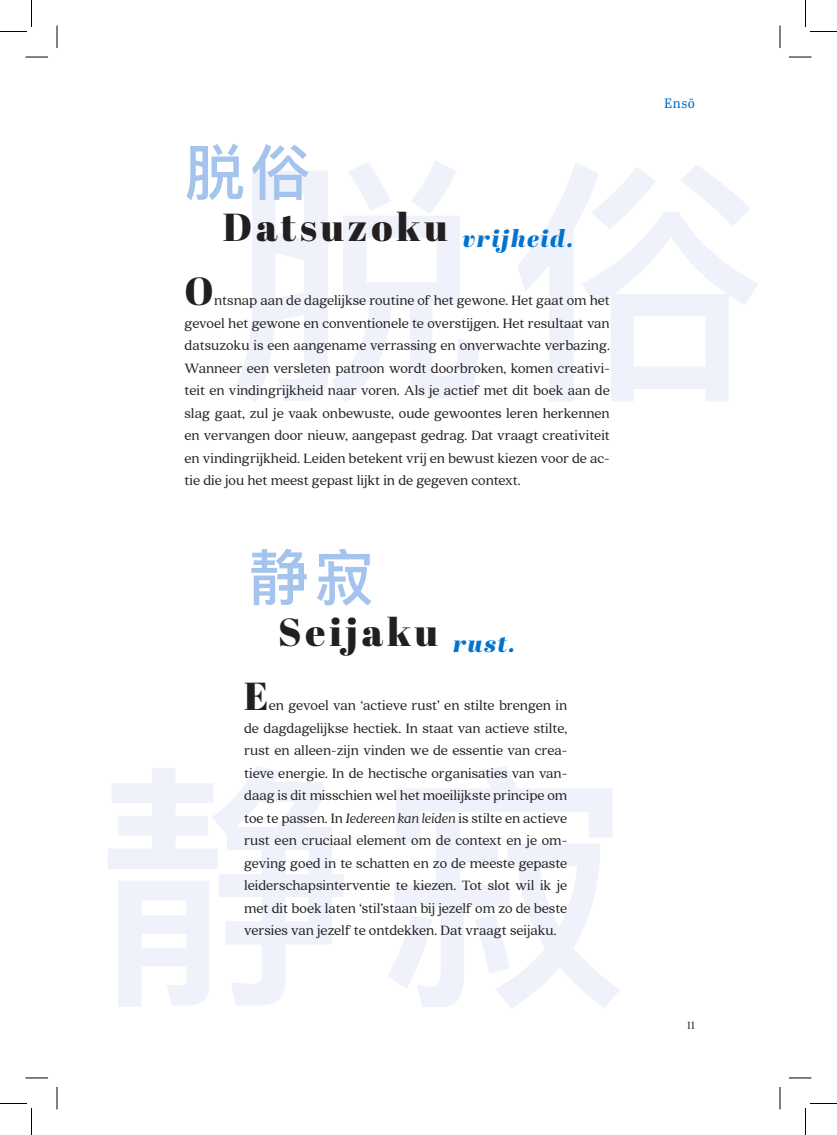
<style>
.page{position:relative;width:837px;height:1135px;background:#fff}
.page>*{position:absolute;margin:0;border:0;box-sizing:border-box;transform-origin:0 0}
.t1{font:500 60.75px "Ping Fang HK";color:#a4c4ed}
.t2{font:39px "Abril Fatface";letter-spacing:.095em;color:#231f20}
.t3{font:15px/22.5px "Quincy CF";color:#231f20;text-align:justify}
.t4{font:13.5px "Abril Titling";color:#0073ce}
.t5{font:12px "Quincy CF";color:#231f20}
.s1{font-style:italic}
</style>
<div class="page">
<svg style="left:108px;top:766px;width:512px;height:242px"></svg>
<svg style="left:236px;top:161px;width:522px;height:242px"></svg>
<svg style="left:26px;top:57px;width:22px;height:1px"></svg>
<svg style="left:789px;top:57px;width:22px;height:1px"></svg>
<svg style="left:26px;top:1077px;width:22px;height:1px"></svg>
<svg style="left:789px;top:1077px;width:22px;height:1px"></svg>
<svg style="left:57px;top:26px;width:1px;height:22px"></svg>
<svg style="left:57px;top:1087px;width:1px;height:22px"></svg>
<svg style="left:780px;top:26px;width:1px;height:22px"></svg>
<svg style="left:780px;top:1087px;width:1px;height:22px"></svg>
<svg style="left:0;top:0;width:32px;height:32px"></svg>
<svg style="left:0;top:1103px;width:32px;height:31px"></svg>
<svg style="left:805px;top:0;width:32px;height:32px"></svg>
<svg style="left:805px;top:1103px;width:32px;height:31px"></svg>
<h1 class="t1" style="left:185px;top:135px;width:128px">脱俗</h1>
<h2 class="t2" style="left:223px;top:199px;width:352px">Datsuzoku <sub>vrijheid.</sub></h2>
<h2 class="t2" style="left:185px;top:264px;width:31px">O</h2>
<p class="t3" style="left:185px;top:289px;width:427px;text-indent:30px">ntsnap aan de dagelijkse routine of het gewone. Het gaat om het gevoel het gewone en conventionele te overstijgen. Het resultaat van datsuzoku is een aangename verrassing en onverwachte verbazing.<br>Wanneer een versleten patroon wordt doorbroken, komen creativi&shy;teit en vindingrijkheid naar voren. Als je actief met dit boek aan de slag gaat, zul je vaak onbewuste, oude gewoontes leren herkennen en vervangen door nieuw, aangepast gedrag. Dat vraagt creativiteit en vindingrijkheid. Leiden betekent vrij en bewust kiezen voor de ac&shy;tie die jou het meest gepast lijkt in de gegeven context.</p>
<h1 class="t1" style="left:248px;top:540px;width:128px">静寂</h1>
<h2 class="t2" style="left:278px;top:604px;width:239px">Seijaku <sub>rust.</sub></h2>
<h2 class="t2" style="left:244px;top:669px;width:26px">E</h2>
<p class="t3" style="left:244px;top:694px;width:325px;text-indent:25px">en gevoel van ‘actieve rust’ en stilte brengen in de dagdagelijkse hectiek. In staat van actieve stilte, rust en alleen-zijn vinden we de essentie van crea&shy;tieve energie. In de hectische organisaties van van&shy;daag is dit misschien wel het moeilijkste principe om toe te passen. In <span class="s1">Iedereen kan leiden</span> is stilte en actieve rust een cruciaal element om de context en je om&shy;geving goed in te schatten en zo de meeste gepaste leiderschapsinterventie te kiezen. Tot slot wil ik je met dit boek laten ‘stil’staan bij jezelf om zo de beste versies van jezelf te ontdekken. Dat vraagt seijaku.</p>
<p class="t4" style="left:664px;top:93px;width:32px">Ensō</p>
<p class="t5" style="left:687px;top:1018px;width:9px">11</p>
</div>
